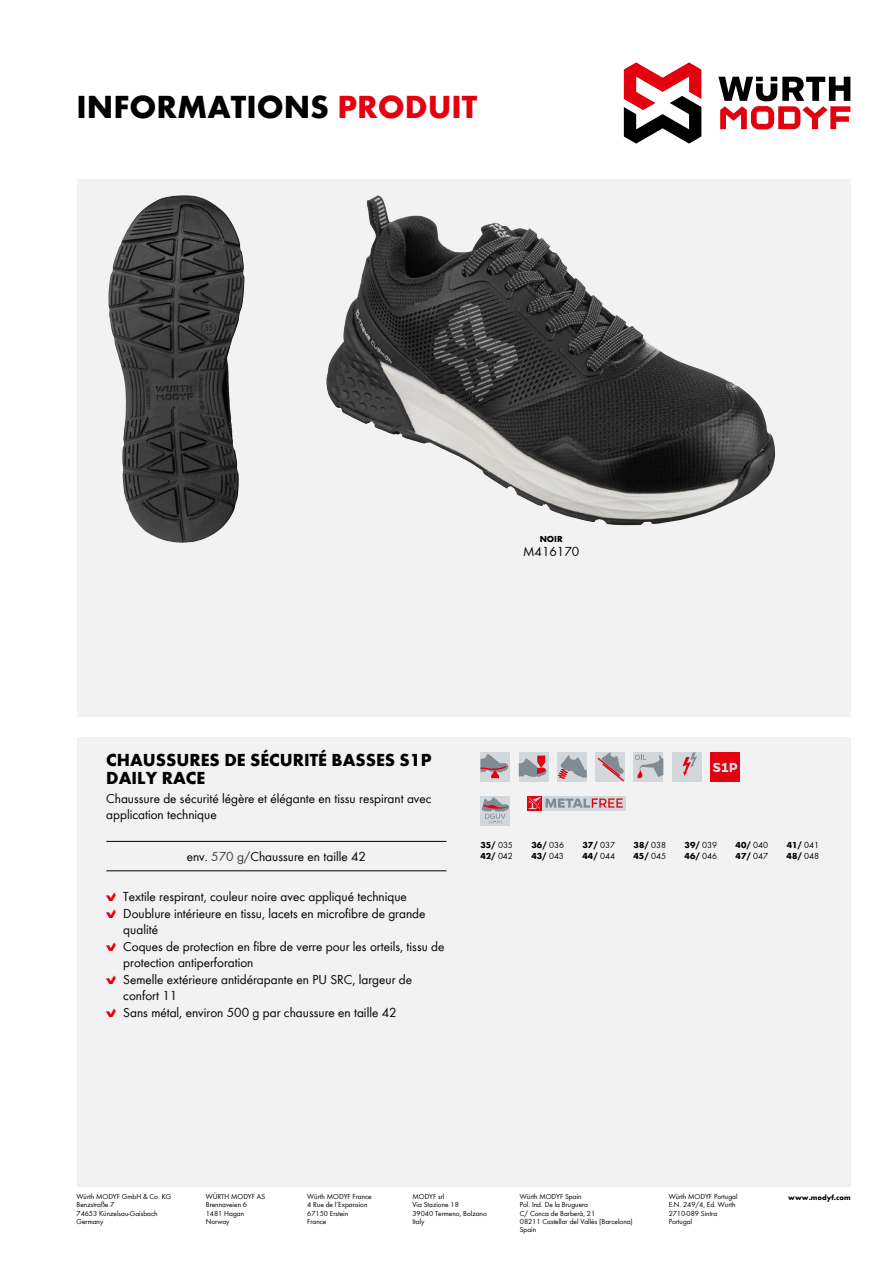
<style>
.page{position:relative;width:893px;height:1263px;background:#fff}
.page>*{position:absolute;margin:0;border:0;box-sizing:border-box;transform-origin:0 0}
.t1{font:700 33px "Wuerth Global";color:#000}
.t2{font:700 18px/18px "Wuerth Global";color:#000}
.t3{font:13.5px/16.5px "Wuerth Global";color:#000}
.t4{font:700 9px "Wuerth Global";color:#000}
.t5{font:7.5px/8.2px "Wuerth Global";color:#000}
.t6{font:700 7.5px "Wuerth Global";color:#000}
.s1{color:#e3000f}
.s2{color:#3b3b3a}
.s3{font-family:"Wuerth Num";color:#e3000f}
.s4{font-weight:400}
</style>
<div class="page">
<svg style="left:718px;top:77px;width:132px;height:52px"></svg>
<svg style="left:624px;top:62px;width:77px;height:82px"></svg>
<div style="left:77px;top:179px;width:773px;height:1007px;background:#f2f2f2"></div>
<div style="left:64px;top:717px;width:805px;height:19px;background:#fff"></div>
<hr style="left:106px;top:841px;width:340px;height:1px;background:#000">
<hr style="left:106px;top:870px;width:340px;height:1px;background:#000">
<div style="left:542px;top:796px;width:83px;height:14px;background:#d2d7db"></div>
<svg style="left:527px;top:796px;width:96px;height:14px"></svg>
<div style="left:480px;top:796px;width:30px;height:29px;background:#d2d7db"></div>
<svg style="left:482px;top:797px;width:27px;height:26px"></svg>
<img style="left:326px;top:199px;width:449px;height:326px">
<img style="left:109px;top:195px;width:135px;height:348px">
<div style="left:710px;top:752px;width:30px;height:30px;background:#e3000f"></div>
<svg style="left:713px;top:763px;width:24px;height:9px"></svg>
<div style="left:672px;top:752px;width:30px;height:30px;background:#d2d7db"></div>
<svg style="left:682px;top:752px;width:15px;height:24px"></svg>
<div style="left:634px;top:752px;width:29px;height:30px;background:#d2d7db"></div>
<svg style="left:635px;top:754px;width:28px;height:25px"></svg>
<div style="left:595px;top:752px;width:30px;height:30px;background:#d2d7db"></div>
<svg style="left:597px;top:752px;width:27px;height:29px"></svg>
<div style="left:557px;top:752px;width:30px;height:30px;background:#d2d7db"></div>
<svg style="left:558px;top:755px;width:29px;height:24px"></svg>
<div style="left:519px;top:752px;width:30px;height:30px;background:#d2d7db"></div>
<svg style="left:519px;top:756px;width:28px;height:21px"></svg>
<div style="left:480px;top:752px;width:30px;height:30px;background:#d2d7db"></div>
<svg style="left:480px;top:754px;width:28px;height:24px"></svg>
<h1 class="t1" style="left:77px;top:87px;width:402px">INFORMATIONS <span class="s1">PRODUIT</span></h1>
<p class="t4" style="left:540px;top:533px;width:25px">NOIR</p>
<p class="t3" style="left:523px;top:543px;width:58px">M416170</p>
<h2 class="t2" style="left:106px;top:750px;width:327px">CHAUSSURES DE SÉCURITÉ BASSES S1P<br>DAILY RACE</h2>
<p class="t3" style="left:106px;top:790px;width:327px">Chaussure de sécurité légère et élégante en tissu respirant avec application technique</p>
<p class="t3" style="left:187px;top:848px;width:181px">env. <span class="s2">570 g/</span>Chaussure en taille 42</p>
<p class="t3" style="left:106px;top:888px;width:302px"><span class="s3">B</span> Textile respirant, couleur noire avec appliqué technique</p>
<p class="t3" style="left:106px;top:905px;width:321px"><span class="s3">B</span> Doublure intérieure en tissu, lacets en microfibre de grande</p>
<p class="t3" style="left:123px;top:921px;width:36px">qualité</p>
<p class="t3" style="left:106px;top:938px;width:340px"><span class="s3">B</span> Coques de protection en fibre de verre pour les orteils, tissu de</p>
<p class="t3" style="left:123px;top:954px;width:132px">protection antiperforation</p>
<p class="t3" style="left:106px;top:971px;width:307px"><span class="s3">B</span> Semelle extérieure antidérapante en PU SRC, largeur de</p>
<p class="t3" style="left:123px;top:987px;width:55px">confort 11</p>
<p class="t3" style="left:106px;top:1004px;width:292px"><span class="s3">B</span> Sans métal, environ 500 g par chaussure en taille 42</p>
<p class="t4" style="left:480px;top:839px;width:34px">35/ <span class="s4">035</span></p>
<p class="t4" style="left:531px;top:839px;width:34px">36/ <span class="s4">036</span></p>
<p class="t4" style="left:583px;top:839px;width:34px">37/ <span class="s4">037</span></p>
<p class="t4" style="left:634px;top:839px;width:34px">38/ <span class="s4">038</span></p>
<p class="t4" style="left:685px;top:839px;width:34px">39/ <span class="s4">039</span></p>
<p class="t4" style="left:736px;top:839px;width:34px">40/ <span class="s4">040</span></p>
<p class="t4" style="left:787px;top:839px;width:34px">41/ <span class="s4">041</span></p>
<p class="t4" style="left:480px;top:850px;width:34px">42/ <span class="s4">042</span></p>
<p class="t4" style="left:531px;top:850px;width:34px">43/ <span class="s4">043</span></p>
<p class="t4" style="left:583px;top:850px;width:34px">44/ <span class="s4">044</span></p>
<p class="t4" style="left:634px;top:850px;width:34px">45/ <span class="s4">045</span></p>
<p class="t4" style="left:685px;top:850px;width:34px">46/ <span class="s4">046</span></p>
<p class="t4" style="left:736px;top:850px;width:34px">47/ <span class="s4">047</span></p>
<p class="t4" style="left:787px;top:850px;width:34px">48/ <span class="s4">048</span></p>
<p class="t5" style="left:206px;top:1192px;width:61px">WÜRTH MODYF AS<br>Brennaveien 6<br>1481 Hagan<br>Norway</p>
<p class="t5" style="left:307px;top:1192px;width:66px">Würth MODYF France<br>4 Rue de l’Expansion<br>67150 Erstein<br>France</p>
<p class="t5" style="left:669px;top:1192px;width:70px">Würth MODYF Portugal<br>E.N. 249/4, Ed. Wurth<br>2710-089 Sintra<br>Portugal</p>
<p class="t6" style="left:788px;top:1193px;width:64px">www.modyf.com</p>
<p class="t5" style="left:77px;top:1192px;width:96px">Würth MODYF GmbH &amp; Co. KG<br>Benzstraße 7<br>74653 Künzelsau-Gaisbach<br>Germany</p>
<p class="t5" style="left:412px;top:1192px;width:76px">MODYF srl<br>Via Stazione 18<br>39040 Termeno, Bolzano<br>Italy</p>
<p class="t5" style="left:520px;top:1192px;width:114px">Würth MODYF Spain<br>Pol. Ind. De la Bruguera<br>C/ Conca de Barberà, 21<br>08211 Castellar del Vallès (Barcelona)<br>Spain</p>
</div>
